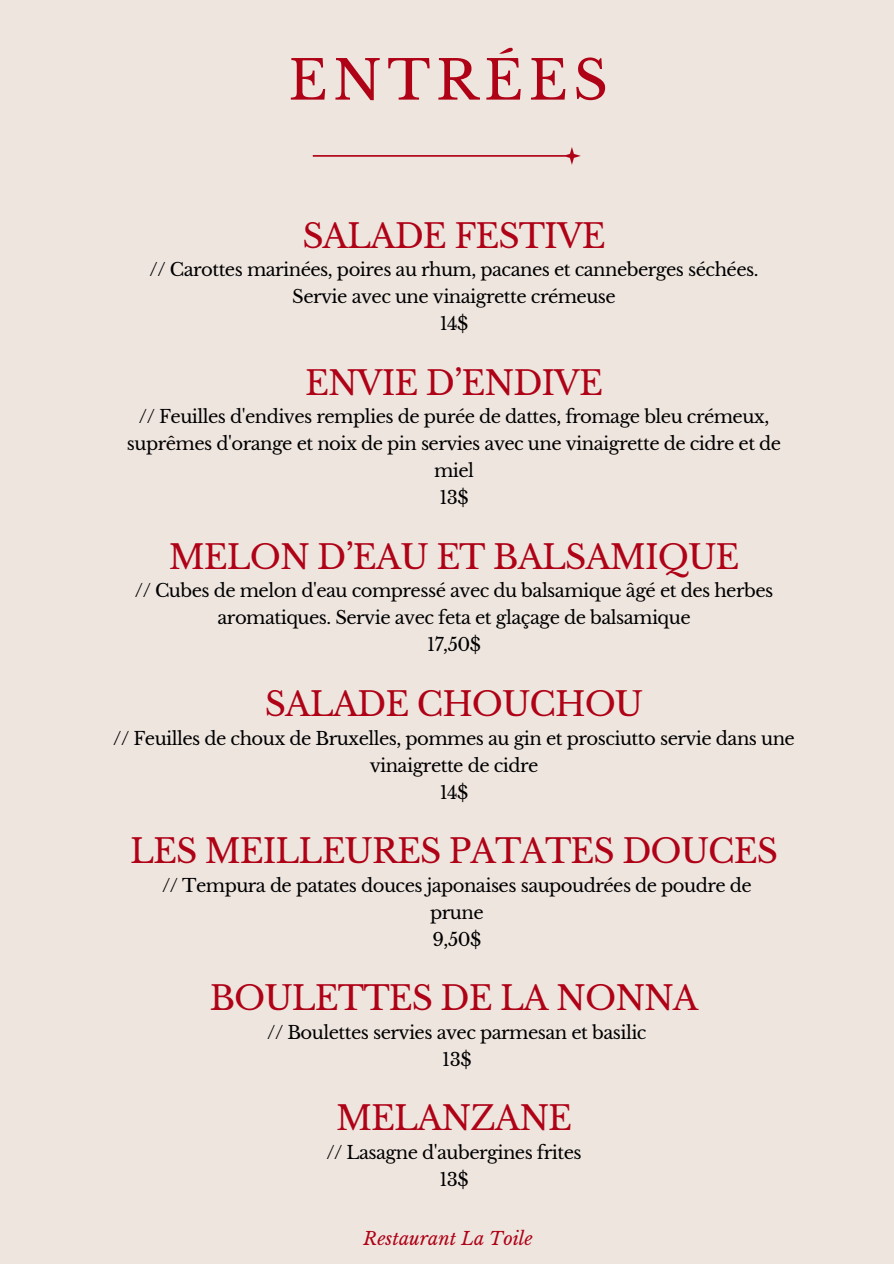
<style>
.page{position:relative;width:894px;height:1264px;background:#fff}
.page>*{position:absolute;margin:0;border:0;box-sizing:border-box;transform-origin:0 0}
.t1{font:54px "Libre Baskerville";letter-spacing:.1em;color:#af0216}
.t2{font:33px "Libre Baskerville";letter-spacing:-.03em;color:#af0216}
.t3{font:18px/27px "Libre Baskerville";letter-spacing:-.03em;color:#000;text-align:center}
.t4{font:italic 18px "Libre Baskerville";color:#af0216}
</style>
<div class="page">
<div style="left:0;top:0;width:893px;height:1263px;background:#eee5df"></div>
<svg style="left:313px;top:147px;width:267px;height:18px"></svg>
<h1 class="t1" style="left:288px;top:47px;width:321px">ENTRÉES</h1>
<p class="t2" style="left:302px;top:215px;width:305px">SALADE FESTIVE</p>
<h2 class="t3" style="left:150px;top:256px;width:610px">// Carottes marinées, poires au rhum, pacanes et canneberges séchées.<br>Servie avec une vinaigrette crémeuse</h2>
<p class="t3" style="left:439px;top:310px;width:30px">14$</p>
<h2 class="t2" style="left:305px;top:362px;width:299px">ENVIE D’ENDIVE</h2>
<p class="t3" style="left:127px;top:403px;width:655px">// Feuilles d'endives remplies de purée de dattes, fromage bleu crémeux, suprêmes d'orange et noix de pin servies avec une vinaigrette de cidre et de miel</p>
<p class="t3" style="left:439px;top:484px;width:31px">13$</p>
<p class="t2" style="left:169px;top:536px;width:572px">MELON D’EAU ET BALSAMIQUE</p>
<p class="t3" style="left:135px;top:577px;width:639px">// Cubes de melon d'eau compressé avec du balsamique âgé et des herbes aromatiques. Servie avec feta et glaçage de balsamique</p>
<h2 class="t3" style="left:427px;top:631px;width:55px">17,50$</h2>
<p class="t2" style="left:265px;top:683px;width:380px">SALADE CHOUCHOU</p>
<h2 class="t3" style="left:113px;top:724px;width:683px">// Feuilles de choux de Bruxelles, pommes au gin et prosciutto servie dans une vinaigrette de cidre</h2>
<p class="t3" style="left:439px;top:778px;width:30px">14$</p>
<p class="t2" style="left:130px;top:831px;width:649px">LES MEILLEURES PATATES DOUCES</p>
<p class="t3" style="left:162px;top:871px;width:591px">// Tempura de patates douces japonaises saupoudrées de poudre de prune</p>
<h2 class="t3" style="left:432px;top:925px;width:50px">9,50$</h2>
<p class="t2" style="left:210px;top:978px;width:490px">BOULETTES DE LA NONNA</p>
<h2 class="t3" style="left:267px;top:1019px;width:381px">// Boulettes servies avec parmesan et basilic</h2>
<p class="t3" style="left:442px;top:1046px;width:31px">13$</p>
<p class="t2" style="left:336px;top:1098px;width:237px">MELANZANE</p>
<h2 class="t3" style="left:326px;top:1139px;width:257px">// Lasagne d'aubergines frites</h2>
<p class="t3" style="left:439px;top:1166px;width:31px">13$</p>
<p class="t4" style="left:363px;top:1227px;width:171px">Restaurant La Toile</p>
</div>
